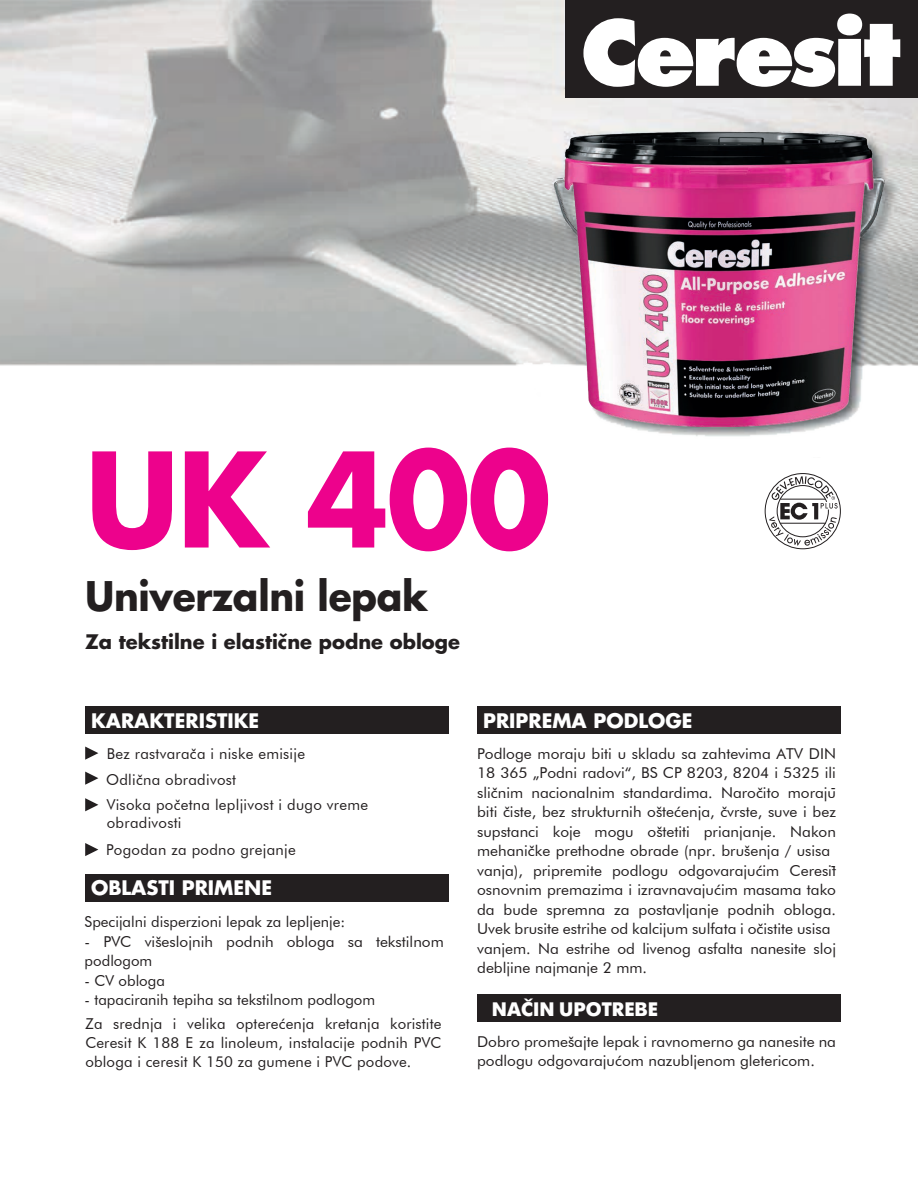
<style>
.page{position:relative;width:918px;height:1188px;background:#fff}
.page>*{position:absolute;margin:0;border:0;box-sizing:border-box;transform-origin:0 0}
.t1{font:700 127.5px "Futura";color:#ed028c;scale:.95 1}
.t2{font:700 39.75px "Futura";letter-spacing:-.01em;color:#231f20;scale:.95 1}
.t3{font:700 19.5px "Futura";color:#fff}
.t4{font:700 19.5px "Futura";color:#231f20}
.t5{font:700 19.5px "Futura Futuris";color:#fff}
.t6{font:15px/19.5px "Futura BT";color:#231f20;text-align:justify}
.t7{font:15px/25.5px "Futura BT";letter-spacing:.02em;color:#231f20}
.s1{font-style:inherit}
</style>
<div class="page">
<img style="left:0;top:0;width:918px;height:550px">
<div style="left:85px;top:706px;width:363px;height:28px;background:#231f20"></div>
<div style="left:85px;top:874px;width:363px;height:27px;background:#231f20"></div>
<div style="left:477px;top:706px;width:363px;height:28px;background:#231f20"></div>
<div style="left:477px;top:994px;width:363px;height:28px;background:#231f20"></div>
<div style="left:566px;top:0;width:352px;height:98px;background:#231f20"></div>
<svg style="left:583px;top:14px;width:317px;height:60px"></svg>
<img style="left:536px;top:74px;width:365px;height:365px">
<div style="left:767px;top:458px;width:102px;height:85px;background:#fff"></div>
<svg style="left:765px;top:473px;width:76px;height:76px"></svg>
<svg style="left:85px;top:747px;width:13px;height:13px"></svg>
<svg style="left:85px;top:772px;width:13px;height:13px"></svg>
<svg style="left:85px;top:798px;width:13px;height:13px"></svg>
<svg style="left:85px;top:843px;width:13px;height:13px"></svg>
<h1 class="t1" style="left:85px;top:415px;width:492px">UK 400</h1>
<h2 class="t2" style="left:85px;top:569px;width:363px">Univerzalni lepak</h2>
<h3 class="t4" style="left:85px;top:628px;width:376px">Za tekstilne i elasti<span class="s1">č</span>ne podne obloge</h3>
<h3 class="t3" style="left:91px;top:707px;width:170px">KARAKTERISTIKE</h3>
<p class="t7" style="left:106px;top:741px;width:201px">Bez rastvarača i niske emisije<br>Odlična obradivost</p>
<p class="t7" style="left:107px;top:796px;width:263px;line-height:18px">Visoka početna lepljivost i dugo vreme obradivosti</p>
<p class="t7" style="left:106px;top:836px;width:191px">Pogodan za podno grejanje</p>
<h3 class="t3" style="left:483px;top:707px;width:211px">PRIPREMA PODLOGE</h3>
<p class="t6" style="left:477px;top:744px;width:360px">Podloge moraju biti u skladu sa zahtevima ATV DIN 18 365 „Podni radovi“, BS CP 8203, 8204 i 5325 ili sličnim nacionalnim standardima. Naročito moraju biti čiste, bez strukturnih oštećenja, čvrste, suve i bez supstanci koje mogu oštetiti prianjanje. Nakon mehaničke prethodne obrade (npr. brušenja / usisa</p>
<p class="t6" style="left:830px;top:777px;width:7px">-</p>
<p class="t6" style="left:477px;top:861px;width:360px">vanja), pripremite podlogu odgovarajućim Ceresit osnovnim premazima i izravnavajućim masama tako da bude spremna za postavljanje podnih obloga.<br>Uvek brusite estrihe od kalcijum sulfata i očistite usisa</p>
<p class="t6" style="left:830px;top:855px;width:7px">-</p>
<h3 class="t3" style="left:91px;top:875px;width:183px">OBLASTI PRIMENE</h3>
<p class="t6" style="left:85px;top:912px;width:262px">Specijalni disperzioni lepak za lepljenje:</p>
<p class="t6" style="left:85px;top:932px;width:361px">- PVC višeslojnih podnih obloga sa tekstilnom podlogom</p>
<p class="t6" style="left:85px;top:971px;width:82px">- CV obloga</p>
<p class="t6" style="left:85px;top:990px;width:292px">- tapaciranih tepiha sa tekstilnom podlogom</p>
<h3 class="t5" style="left:492px;top:997px;width:168px">NAČIN UPOTREBE</h3>
<p class="t6" style="left:85px;top:1014px;width:358px">Za srednja i velika opterećenja kretanja koristite Ceresit K 188 E za linoleum, instalacije podnih PVC obloga i ceresit K 150 za gumene i PVC podove.</p>
<p class="t6" style="left:477px;top:939px;width:360px">vanjem. Na estrihe od livenog asfalta nanesite sloj debljine najmanje 2 mm.</p>
<p class="t6" style="left:477px;top:1032px;width:360px">Dobro promešajte lepak i ravnomerno ga nanesite na podlogu odgovarajućom nazubljenom gletericom.</p>
</div>
